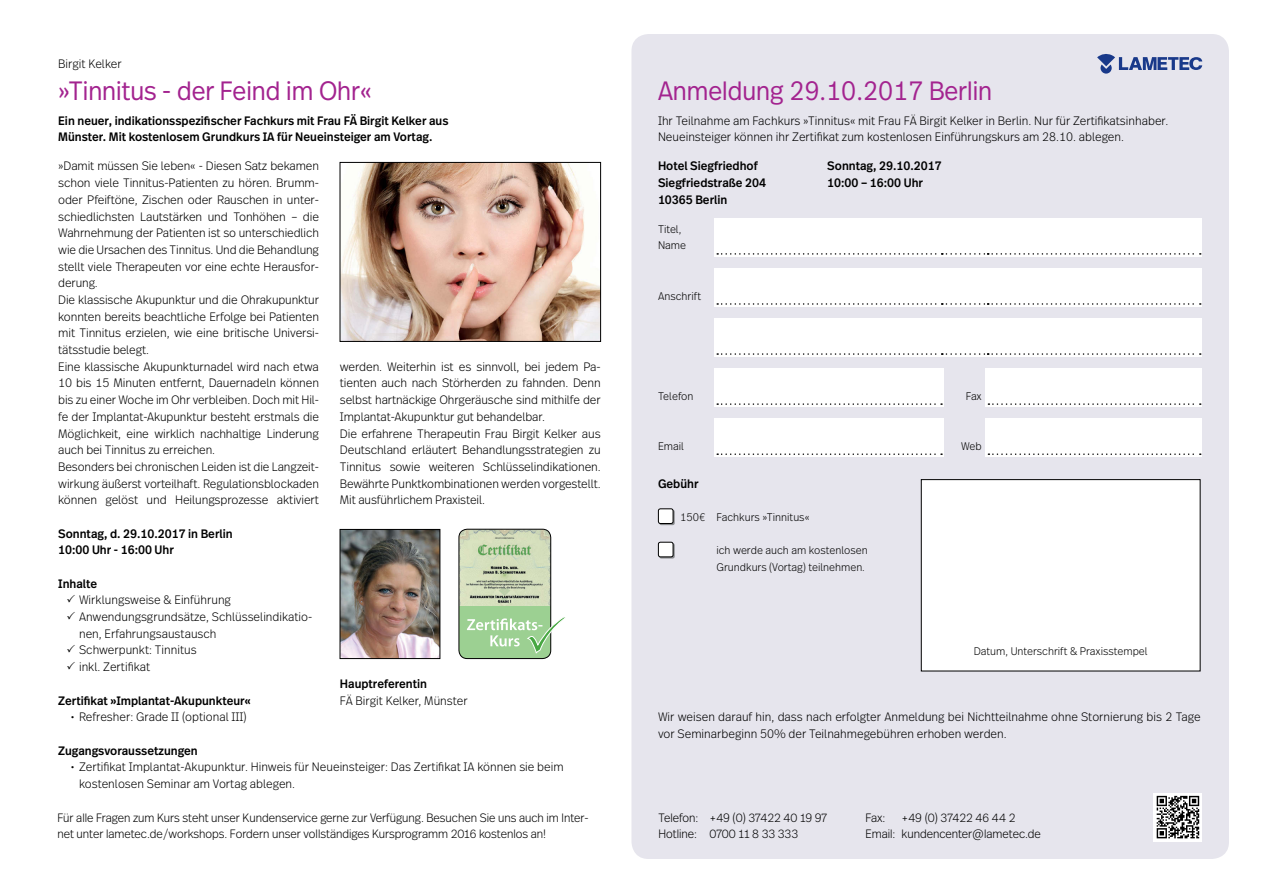
<style>
.page{position:relative;width:1263px;height:893px;background:#fff}
.page>*{position:absolute;margin:0;border:0;box-sizing:border-box;transform-origin:0 0}
.t1{font:300 26.55px "Real Head Pro";color:#a3238f;scale:.95 1}
.t2{font:300 12.15px/16.6px "Real Text Pro";letter-spacing:-.01em;color:#000;scale:.95 1}
.t3{font:300 12.15px/16.6px "Real Text Pro";letter-spacing:-.01em;color:#000;scale:.96 1}
.t4{font:500 12.15px/16.6px "Real Text Pro";color:#000;scale:.95 1}
.t5{font:300 12.15px/15.8px "Real Head Pro";color:#000;scale:.95 1}
.t6{font:300 11.1px/16.6px "Real Text Pro";color:#000;scale:.95 1}
</style>
<div class="page">
<div style="left:631px;top:34px;width:598px;height:825px;background:#e6e5ed;border-radius:17px"></div>
<svg style="left:1097px;top:54px;width:105px;height:20px"></svg>
<svg style="left:1154px;top:793px;width:48px;height:48px"></svg>
<svg style="left:1157px;top:796px;width:42px;height:42px;background:#7d7d7d"></svg>
<div style="left:714px;top:218px;width:488px;height:38px;background:#fff"></div>
<div style="left:714px;top:268px;width:488px;height:39px;background:#fff"></div>
<div style="left:714px;top:319px;width:488px;height:38px;background:#fff"></div>
<div style="left:714px;top:368px;width:229px;height:39px;background:#fff"></div>
<div style="left:985px;top:368px;width:217px;height:39px;background:#fff"></div>
<div style="left:714px;top:418px;width:229px;height:39px;background:#fff"></div>
<div style="left:985px;top:418px;width:217px;height:38px;background:#fff"></div>
<div style="left:921px;top:480px;width:279px;height:191px;background:#fff"></div>
<img style="left:342px;top:164px;width:257px;height:176px">
<div style="left:340px;top:162px;width:261px;height:180px;border:1px solid #000"></div>
<img style="left:342px;top:531px;width:96px;height:126px">
<div style="left:340px;top:529px;width:100px;height:130px;border:1px solid #000"></div>
<img style="left:459px;top:529px;width:92px;height:77px">
<div style="left:459px;top:606px;width:92px;height:53px;background:#9cd092"></div>
<div style="left:459px;top:529px;width:92px;height:130px;border:1px solid #000;border-radius:8px"></div>
<svg style="left:467px;top:615px;width:98px;height:39px"></svg>
<div style="left:921px;top:479px;width:279px;height:192px;border:1px solid #000"></div>
<svg style="left:717px;top:453px;width:225px;height:2px"></svg>
<svg style="left:988px;top:453px;width:213px;height:2px"></svg>
<svg style="left:717px;top:403px;width:225px;height:2px"></svg>
<svg style="left:988px;top:403px;width:213px;height:2px"></svg>
<svg style="left:717px;top:353px;width:484px;height:2px"></svg>
<svg style="left:717px;top:253px;width:484px;height:2px"></svg>
<svg style="left:717px;top:303px;width:484px;height:2px"></svg>
<svg style="left:659px;top:510px;width:16px;height:15px"></svg>
<div style="left:658px;top:509px;width:15px;height:14px;background:#fff;border-radius:2px"></div>
<div style="left:658px;top:508px;width:15px;height:16px;border:1px solid #000;border-radius:2px"></div>
<svg style="left:659px;top:543px;width:16px;height:15px"></svg>
<div style="left:658px;top:542px;width:15px;height:15px;background:#fff;border-radius:2px"></div>
<div style="left:658px;top:542px;width:15px;height:15px;border:1px solid #000;border-radius:2px"></div>
<p class="t2" style="left:58px;top:54px;width:68px">Birgit Kelker</p>
<h1 class="t1" style="left:58px;top:70px;width:332px">»Tinnitus - der Feind im Ohr«</h1>
<p class="t4" style="left:58px;top:111px;width:412px">Ein neuer, indikationsspezifischer Fachkurs mit Frau FÄ Birgit Kelker aus<br>Münster. Mit kostenlosem Grundkurs IA für Neueinsteiger am Vortag.</p>
<p class="t2" style="left:58px;top:157px;width:276px">»Damit müssen Sie leben« - Diesen Satz bekamen schon viele Tinnitus-Patienten zu hören. Brumm&shy;oder Pfeiftöne, Zischen oder Rauschen in unter&shy;schiedlichsten Lautstärken und Tonhöhen – die Wahrnehmung der Patienten ist so unterschiedlich wie die Ursachen des Tinnitus. Und die Behandlung stellt viele Therapeuten vor eine echte Herausfor&shy;derung.<br>Die klassische Akupunktur und die Ohrakupunktur konnten bereits beachtliche Erfolge bei Patienten mit Tinnitus erzielen, wie eine britische Universi&shy;tätsstudie belegt.<br>Eine klassische Akupunkturnadel wird nach etwa 10 bis 15 Minuten entfernt, Dauernadeln können bis zu einer Woche im Ohr verbleiben. Doch mit Hil&shy;fe der Implantat-Akupunktur besteht erstmals die Möglichkeit, eine wirklich nachhaltige Linderung auch bei Tinnitus zu erreichen.<br>Besonders bei chronischen Leiden ist die Langzeit&shy;wirkung äußerst vorteilhaft. Regulationsblockaden können gelöst und Heilungsprozesse aktiviert</p>
<p class="t3" style="left:340px;top:357px;width:273px">werden. Weiterhin ist es sinnvoll, bei jedem Pa&shy;tienten auch nach Störherden zu fahnden. Denn selbst hartnäckige Ohrgeräusche sind mithilfe der Implantat-Akupunktur gut behandelbar.<br>Die erfahrene Therapeutin Frau Birgit Kelker aus Deutschland erläutert Behandlungsstrategien zu Tinnitus sowie weiteren Schlüsselindikationen.<br>Bewährte Punktkombinationen werden vorgestellt.<br>Mit ausführlichem Praxisteil.</p>
<p class="t4" style="left:58px;top:524px;width:185px">Sonntag, d. 29.10.2017 in Berlin<br>10:00 Uhr - 16:00 Uhr</p>
<p class="t4" style="left:58px;top:574px;width:43px">Inhalte</p>
<p class="t2" style="left:79px;top:591px;width:247px">Wirklungsweise &amp; Einführung<br>Anwendungsgrundsätze, Schlüsselindikatio&shy;nen, Erfahrungsaustausch<br>Schwerpunkt: Tinnitus<br>inkl. Zertifikat</p>
<p class="t4" style="left:58px;top:691px;width:204px">Zertifikat »Implantat-Akupunkteur«</p>
<p class="t2" style="left:71px;top:708px;width:187px">• Refresher: Grade II (optional III)</p>
<p class="t4" style="left:58px;top:741px;width:148px">Zugangsvoraussetzungen</p>
<p class="t2" style="left:79px;top:758px;width:512px;text-indent:-8px">• Zertifikat Implantat-Akupunktur. Hinweis für Neueinsteiger: Das Zertifikat IA können sie beim kostenlosen Seminar am Vortag ablegen.</p>
<p class="t4" style="left:340px;top:674px;width:93px">Hauptreferentin</p>
<p class="t2" style="left:340px;top:691px;width:136px">FÄ Birgit Kelker, Münster</p>
<h1 class="t1" style="left:658px;top:70px;width:353px">Anmeldung 29.10.2017 Berlin</h1>
<p class="t2" style="left:658px;top:111px;width:539px">Ihr Teilnahme am Fachkurs »Tinnitus« mit Frau FÄ Birgit Kelker in Berlin. Nur für Zertifikatsinhaber.<br>Neueinsteiger können ihr Zertifikat zum kostenlosen Einführungskurs am 28.10. ablegen.</p>
<p class="t4" style="left:658px;top:157px;width:107px">Hotel Siegfriedhof</p>
<p class="t4" style="left:827px;top:157px;width:122px">Sonntag, 29.10.2017</p>
<p class="t4" style="left:658px;top:174px;width:115px">Siegfriedstraße 204</p>
<p class="t4" style="left:827px;top:174px;width:102px">10:00 – 16:00 Uhr</p>
<p class="t4" style="left:658px;top:190px;width:75px">10365 Berlin</p>
<p class="t6" style="left:658px;top:220px;width:31px">Titel,<br>Name</p>
<p class="t6" style="left:658px;top:286px;width:47px">Anschrift</p>
<p class="t6" style="left:658px;top:387px;width:39px">Telefon</p>
<p class="t6" style="left:966px;top:387px;width:18px">Fax</p>
<p class="t6" style="left:658px;top:437px;width:29px">Email</p>
<p class="t6" style="left:961px;top:437px;width:23px">Web</p>
<p class="t4" style="left:658px;top:474px;width:44px">Gebühr</p>
<p class="t6" style="left:680px;top:508px;width:138px">150€ Fachkurs »Tinnitus«</p>
<p class="t6" style="left:716px;top:541px;width:161px">ich werde auch am kostenlosen<br>Grundkurs (Vortag) teilnehmen.</p>
<p class="t6" style="left:974px;top:641px;width:185px">Datum, Unterschrift &amp; Praxisstempel</p>
<p class="t2" style="left:658px;top:708px;width:573px">Wir weisen darauf hin, dass nach erfolgter Anmeldung bei Nichtteilnahme ohne Stornierung bis 2 Tage vor Seminarbeginn 50% der Teilnahmegebühren erhoben werden.</p>
<p class="t5" style="left:57px;top:809px;width:561px">Für alle Fragen zum Kurs steht unser Kundenservice gerne zur Verfügung. Besuchen Sie uns auch im Inter&shy;net unter lametec.de/workshops. Fordern unser vollständiges Kursprogramm 2016 kostenlos an!</p>
<p class="t5" style="left:658px;top:809px;width:179px">Telefon: +49 (0) 37422 40 19 97</p>
<p class="t5" style="left:865px;top:809px;width:22px">Fax:</p>
<p class="t5" style="left:901px;top:809px;width:121px">+49 (0) 37422 46 44 2</p>
<p class="t5" style="left:658px;top:825px;width:148px">Hotline: 0700 11 8 33 333</p>
<p class="t5" style="left:865px;top:825px;width:186px">Email: kundencenter@lametec.de</p>
</div>
